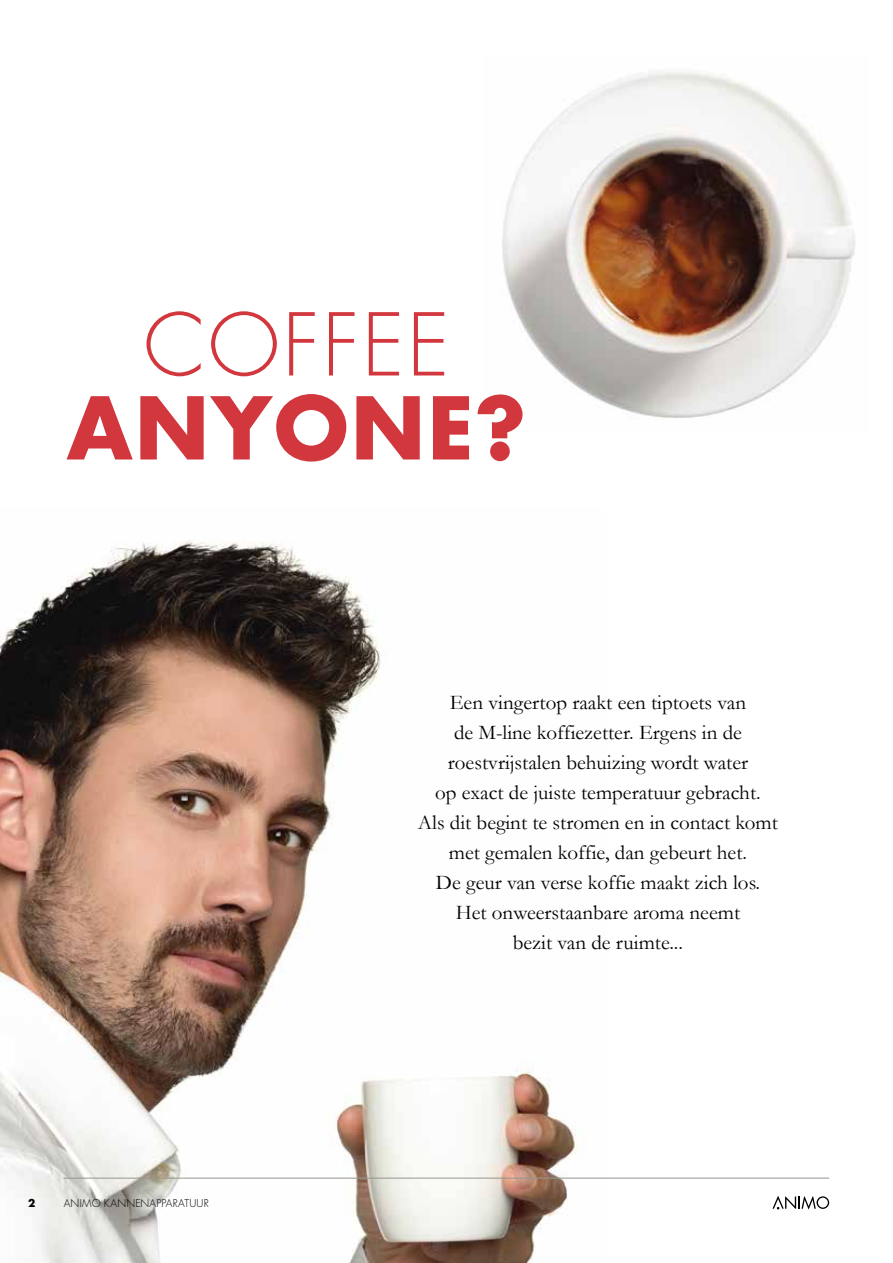
<style>
.page{position:relative;width:893px;height:1263px;background:#fff}
.page>*{position:absolute;margin:0;border:0;box-sizing:border-box;transform-origin:0 0}
.t1{font:700 84px "Futura Std";letter-spacing:.03em;color:#d2373e}
.t2{font:300 84px "Futura Std";letter-spacing:.03em;color:#d2373e}
.t3{font:21px/30px "Garamond";color:#000;text-align:center}
.t4{font:300 10.5px "Futura Std";letter-spacing:.015em;color:#000}
.t5{font:700 10.5px "Futura Std";color:#000}
</style>
<div class="page">
<svg style="left:772px;top:1195px;width:57px;height:14px"></svg>
<img style="left:0;top:540px;width:606px;height:723px">
<hr style="left:64px;top:1178px;width:765px;height:1px;background:#94968f">
<img style="left:502px;top:71px;width:353px;height:347px">
<h1 class="t2" style="left:143px;top:294px;width:308px">COFFEE</h1>
<h1 class="t1" style="left:67px;top:372px;width:461px">ANYONE?</h1>
<p class="t5" style="left:28px;top:1196px;width:9px">2</p>
<p class="t4" style="left:64px;top:1197px;width:147px">ANIMO KANNENAPPARATUUR</p>
<p class="t3" style="left:418px;top:686px;width:361px">Een vingertop raakt een tiptoets van<br>de M-line koffiezetter. Ergens in de roestvrijstalen behuizing wordt water<br>op exact de juiste temperatuur gebracht.<br>Als dit begint te stromen en in contact komt met gemalen koffie, dan gebeurt het.<br>De geur van verse koffie maakt zich los.<br>Het onweerstaanbare aroma neemt<br>bezit van de ruimte...</p>
</div>
